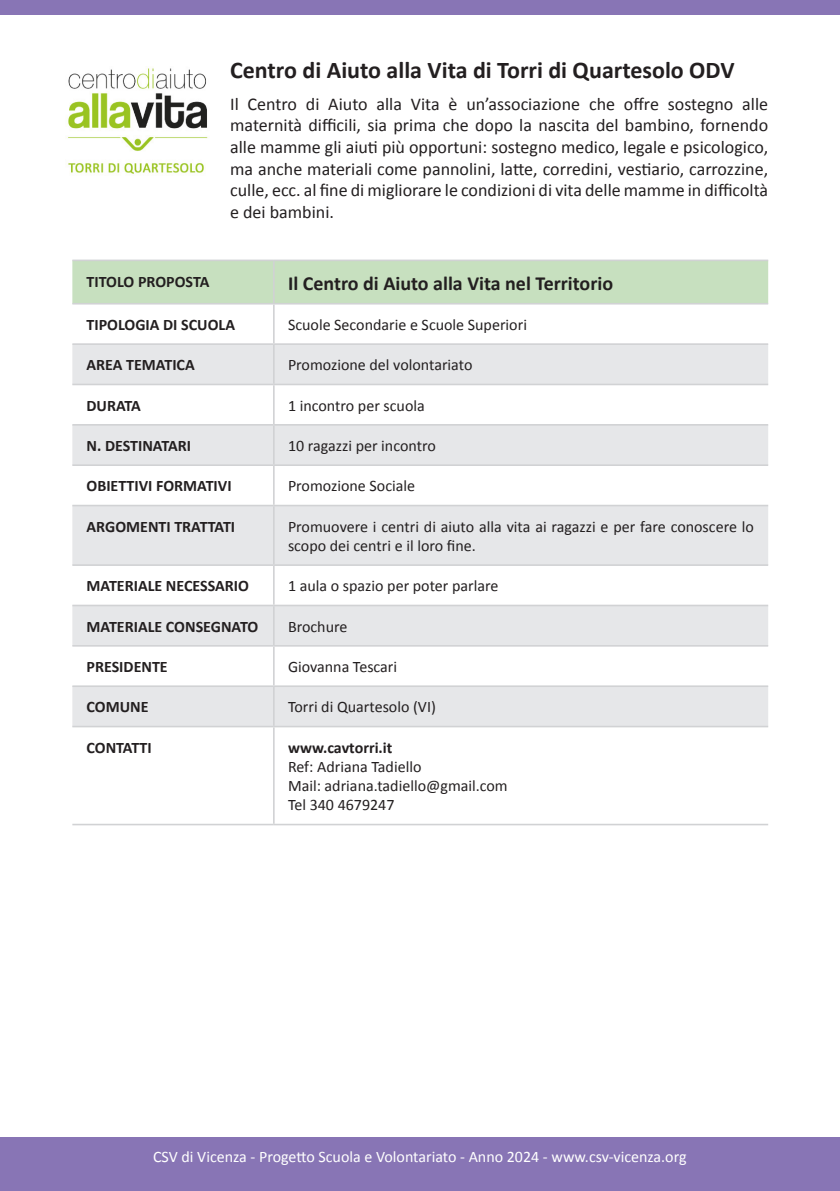
<style>
.page{position:relative;width:840px;height:1191px;background:#fff}
.page>*{position:absolute;margin:0;border:0;box-sizing:border-box;transform-origin:0 0}
.t1{font:700 24px "Calibri";color:#231f20}
.t2{font:700 20px "Calibri";color:#231f20}
.t3{font:18px/21.6px "Calibri";color:#231f20;text-align:justify}
.t4{font:16px/19.2px "Calibri";color:#231f20}
.t5{font:700 16px "Calibri";color:#231f20}
.t6{font:16px "Calibri";color:#fff}
</style>
<div class="page">
<div style="left:72px;top:261px;width:695px;height:42px;background:#c7e0bf"></div>
<svg style="left:72px;top:345px;width:695px;height:381px;fill:#e6e7e9"></svg>
<hr style="left:72px;top:259px;width:202px;height:2px;background:#d1d2d4">
<hr style="left:274px;top:259px;width:493px;height:2px;background:#d1d2d4">
<hr style="left:273px;top:261px;width:1px;height:42px;background:#d1d2d4">
<hr style="left:72px;top:303px;width:202px;height:1px;background:#d1d2d4">
<hr style="left:274px;top:303px;width:493px;height:1px;background:#d1d2d4">
<hr style="left:273px;top:304px;width:1px;height:39px;background:#d1d2d4">
<hr style="left:72px;top:343px;width:202px;height:2px;background:#d1d2d4">
<hr style="left:274px;top:343px;width:493px;height:2px;background:#d1d2d4">
<hr style="left:273px;top:345px;width:1px;height:39px;background:#d1d2d4">
<hr style="left:72px;top:384px;width:202px;height:1px;background:#d1d2d4">
<hr style="left:274px;top:384px;width:493px;height:1px;background:#d1d2d4">
<hr style="left:273px;top:385px;width:1px;height:39px;background:#d1d2d4">
<hr style="left:72px;top:424px;width:202px;height:1px;background:#d1d2d4">
<hr style="left:274px;top:424px;width:493px;height:1px;background:#d1d2d4">
<hr style="left:273px;top:425px;width:1px;height:39px;background:#d1d2d4">
<hr style="left:72px;top:464px;width:202px;height:2px;background:#d1d2d4">
<hr style="left:274px;top:464px;width:493px;height:2px;background:#d1d2d4">
<hr style="left:273px;top:466px;width:1px;height:39px;background:#d1d2d4">
<hr style="left:72px;top:505px;width:202px;height:1px;background:#d1d2d4">
<hr style="left:274px;top:505px;width:493px;height:1px;background:#d1d2d4">
<hr style="left:273px;top:506px;width:1px;height:58px;background:#d1d2d4">
<hr style="left:72px;top:564px;width:202px;height:2px;background:#d1d2d4">
<hr style="left:274px;top:564px;width:493px;height:2px;background:#d1d2d4">
<hr style="left:273px;top:566px;width:1px;height:38px;background:#d1d2d4">
<hr style="left:72px;top:604px;width:202px;height:2px;background:#d1d2d4">
<hr style="left:274px;top:604px;width:493px;height:2px;background:#d1d2d4">
<hr style="left:273px;top:606px;width:1px;height:39px;background:#d1d2d4">
<hr style="left:72px;top:645px;width:202px;height:1px;background:#d1d2d4">
<hr style="left:274px;top:645px;width:493px;height:1px;background:#d1d2d4">
<hr style="left:273px;top:646px;width:1px;height:39px;background:#d1d2d4">
<hr style="left:72px;top:685px;width:202px;height:2px;background:#d1d2d4">
<hr style="left:274px;top:685px;width:493px;height:2px;background:#d1d2d4">
<hr style="left:273px;top:687px;width:1px;height:39px;background:#d1d2d4">
<hr style="left:72px;top:726px;width:202px;height:1px;background:#d1d2d4">
<hr style="left:274px;top:726px;width:493px;height:1px;background:#d1d2d4">
<hr style="left:273px;top:727px;width:1px;height:96px;background:#d1d2d4">
<hr style="left:72px;top:823px;width:202px;height:2px;background:#d1d2d4">
<hr style="left:274px;top:823px;width:493px;height:2px;background:#d1d2d4">
<div style="left:0;top:1137px;width:839px;height:54px;background:#8875b5"></div>
<div style="left:0;top:0;width:839px;height:15px;background:#8875b5"></div>
<img style="left:67px;top:68px;width:141px;height:106px">
<h1 class="t1" style="left:230px;top:60px;width:505px">Centro di Aiuto alla Vita di Torri di Quartesolo ODV</h1>
<p class="t3" style="left:230px;top:94px;width:539px">Il Centro di Aiuto alla Vita è un’associazione che offre sostegno alle maternità difficili, sia prima che dopo la nascita del bambino, fornendo alle mamme gli aiuti più opportuni: sostegno medico, legale e psicologico, ma anche materiali come pannolini, latte, corredini, vestiario, carrozzine, culle, ecc. al fine di migliorare le condizioni di vita delle mamme in difficoltà e dei bambini.</p>
<p class="t5" style="left:86px;top:274px;width:124px">TITOLO PROPOSTA</p>
<p class="t2" style="left:288px;top:274px;width:326px">Il Centro di Aiuto alla Vita nel Territorio</p>
<p class="t5" style="left:86px;top:318px;width:150px">TIPOLOGIA DI SCUOLA</p>
<p class="t4" style="left:288px;top:316px;width:240px">Scuole Secondarie e Scuole Superiori</p>
<p class="t5" style="left:86px;top:358px;width:110px">AREA TEMATICA</p>
<p class="t4" style="left:288px;top:357px;width:186px">Promozione del volontariato</p>
<p class="t5" style="left:86px;top:399px;width:56px">DURATA</p>
<p class="t4" style="left:288px;top:397px;width:138px">1 incontro per scuola</p>
<p class="t5" style="left:86px;top:439px;width:106px">N. DESTINATARI</p>
<p class="t4" style="left:288px;top:437px;width:149px">10 ragazzi per incontro</p>
<p class="t5" style="left:86px;top:479px;width:146px">OBIETTIVI FORMATIVI</p>
<p class="t4" style="left:288px;top:478px;width:128px">Promozione Sociale</p>
<p class="t5" style="left:86px;top:520px;width:150px">ARGOMENTI TRATTATI</p>
<p class="t4" style="left:288px;top:518px;width:467px">Promuovere i centri di aiuto alla vita ai ragazzi e per fare conoscere lo scopo dei centri e il loro fine.</p>
<p class="t5" style="left:86px;top:579px;width:164px">MATERIALE NECESSARIO</p>
<p class="t4" style="left:288px;top:577px;width:212px">1 aula o spazio per poter parlare</p>
<p class="t5" style="left:86px;top:619px;width:173px">MATERIALE CONSEGNATO</p>
<p class="t4" style="left:288px;top:618px;width:61px">Brochure</p>
<p class="t5" style="left:86px;top:660px;width:83px">PRESIDENTE</p>
<p class="t4" style="left:288px;top:658px;width:111px">Giovanna Tescari</p>
<p class="t5" style="left:86px;top:700px;width:63px">COMUNE</p>
<p class="t4" style="left:288px;top:699px;width:149px">Torri di Quartesolo (VI)</p>
<p class="t5" style="left:86px;top:740px;width:67px">CONTATTI</p>
<p class="t5" style="left:288px;top:740px;width:106px">www.cavtorri.it</p>
<p class="t4" style="left:288px;top:758px;width:221px">Ref: Adriana Tadiello<br>Mail: adriana.tadiello@gmail.com<br>Tel 340 4679247</p>
<p class="t6" style="left:153px;top:1149px;width:534px">CSV di Vicenza - Progetto Scuola e Volontariato - Anno 2024 - www.csv-vicenza.org</p>
</div>
